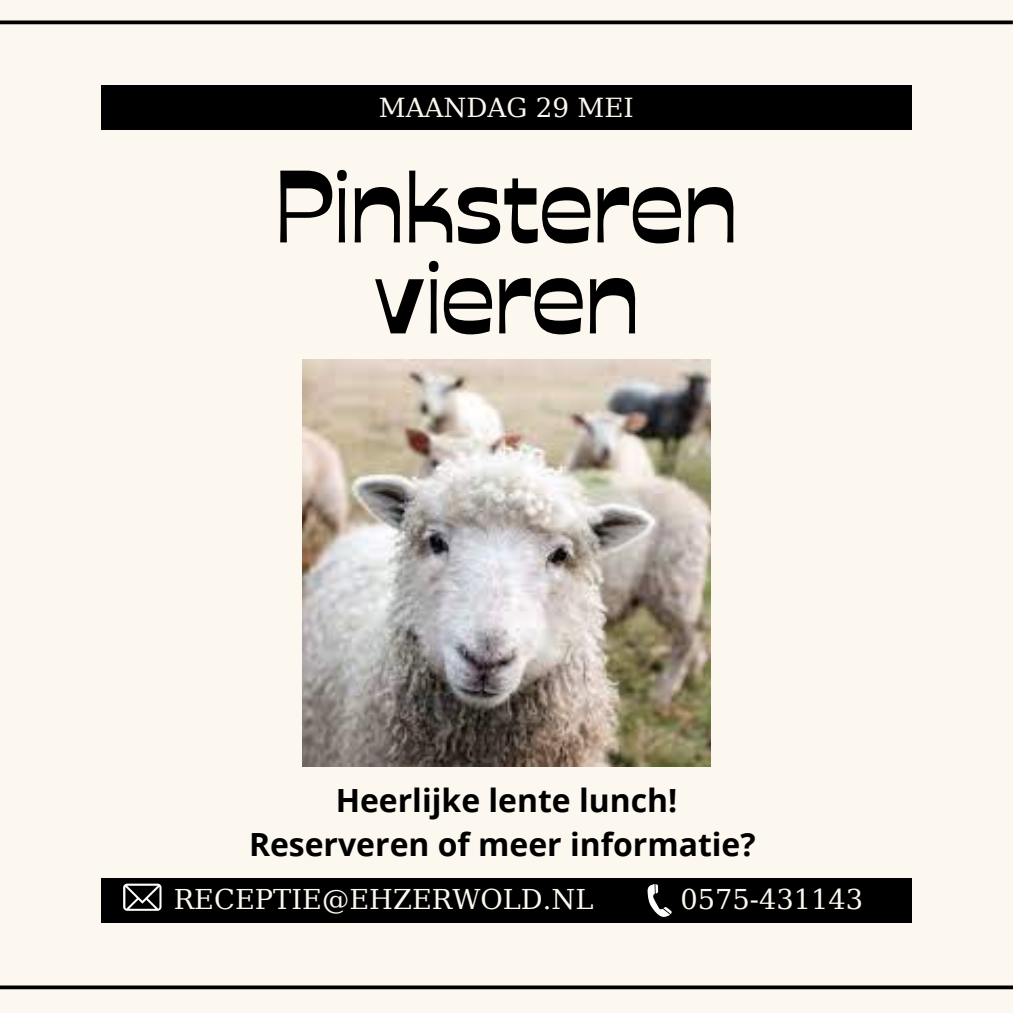
<style>
.page{position:relative;width:1013px;height:1013px;background:#fff}
.page>*{position:absolute;margin:0;border:0;box-sizing:border-box;transform-origin:0 0}
.t1{font:102.5px "Stadio Now Display";color:#000}
.t2{font:700 31.88px "Open Sans";color:#000}
.t3{font:27.25px "DejaVu Serif";color:#fcf8ef}
.t4{font:26.25px "DejaVu Serif";color:#fcf8ef}
</style>
<div class="page">
<div style="left:0;top:0;width:1012px;height:1012px;background:#fcf8ef"></div>
<div style="left:101px;top:86px;width:810px;height:44px;background:#000"></div>
<div style="left:101px;top:878px;width:810px;height:44px;background:#000"></div>
<img style="left:303px;top:359px;width:407px;height:408px">
<svg style="left:123px;top:883px;width:38px;height:27px"></svg>
<svg style="left:647px;top:884px;width:25px;height:33px"></svg>
<svg style="left:0;top:20px;width:1012px;height:4px;background:#1f1f1d"></svg>
<svg style="left:0;top:985px;width:1012px;height:4px;background:#201f1e"></svg>
<p class="t4" style="left:379px;top:92px;width:257px">MAANDAG 29 MEI</p>
<p class="t1" style="left:275px;top:145px;width:464px">Pinksteren</p>
<p class="t1" style="left:373px;top:236px;width:267px">vieren</p>
<p class="t2" style="left:336px;top:778px;width:343px">Heerlijke lente lunch!</p>
<p class="t2" style="left:249px;top:822px;width:508px">Reserveren of meer informatie?</p>
<p class="t3" style="left:174px;top:883px;width:421px">RECEPTIE@EHZERWOLD.NL</p>
<p class="t3" style="left:680px;top:883px;width:184px">0575-431143</p>
</div>
